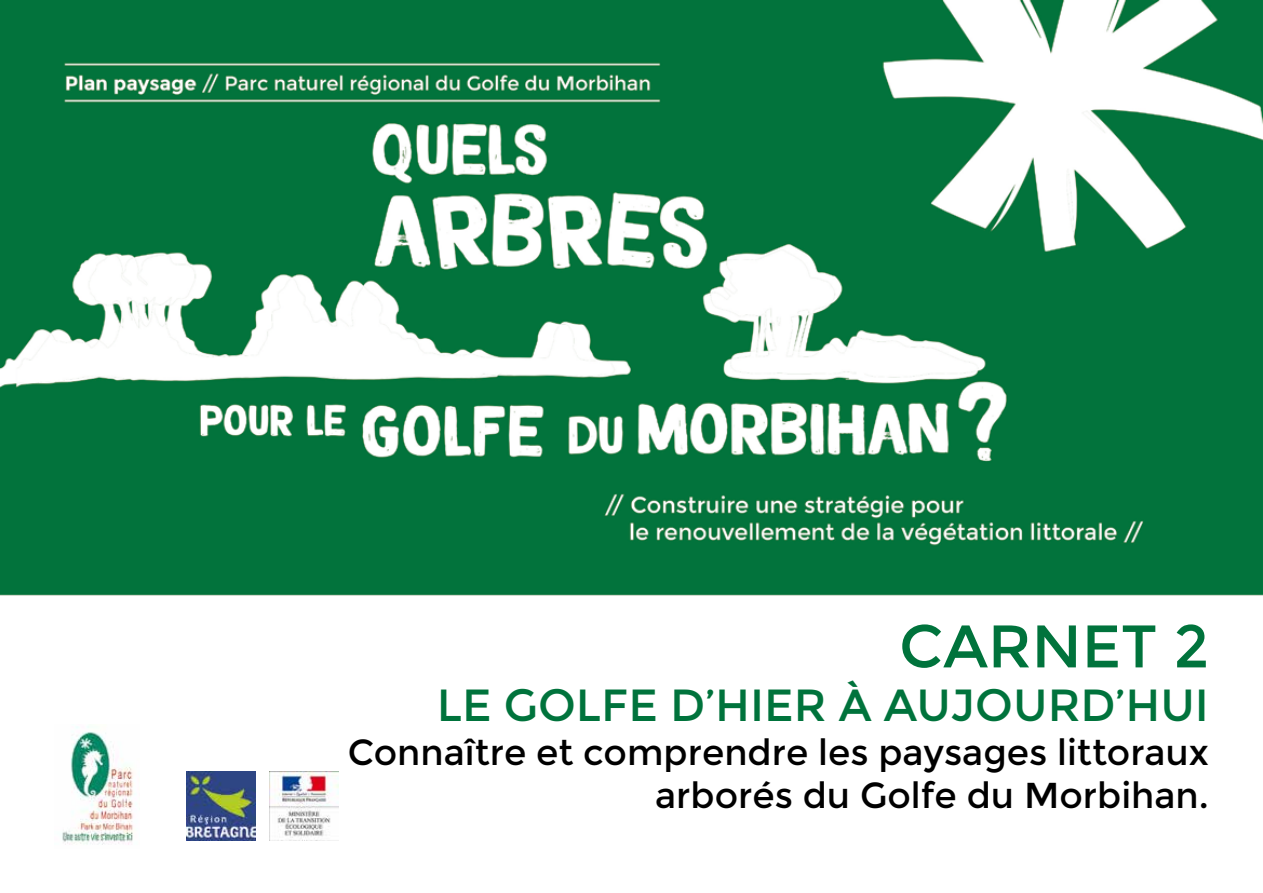
<style>
.page{position:relative;width:1263px;height:893px;background:#fff}
.page>*{position:absolute;margin:0;border:0;box-sizing:border-box;transform-origin:0 0}
.t1{font:60px "Montserrat";color:#00733c}
.t2{font:45px "Montserrat";color:#00733c}
.t3{font:36px/43.2px "Montserrat";color:#000;text-align:right}
</style>
<div class="page">
<img style="left:0;top:0;width:1263px;height:595px">
<img style="left:62px;top:726px;width:71px;height:119px">
<img style="left:187px;top:772px;width:68px;height:68px">
<img style="left:270px;top:772px;width:68px;height:68px">
<h1 class="t1" style="left:899px;top:611px;width:311px">CARNET 2</h1>
<p class="t2" style="left:437px;top:679px;width:774px">LE GOLFE D’HIER À AUJOURD’HUI</p>
<p class="t3" style="left:348px;top:731px;width:863px">Connaître et comprendre les paysages littoraux arborés du Golfe du Morbihan.</p>
</div>
